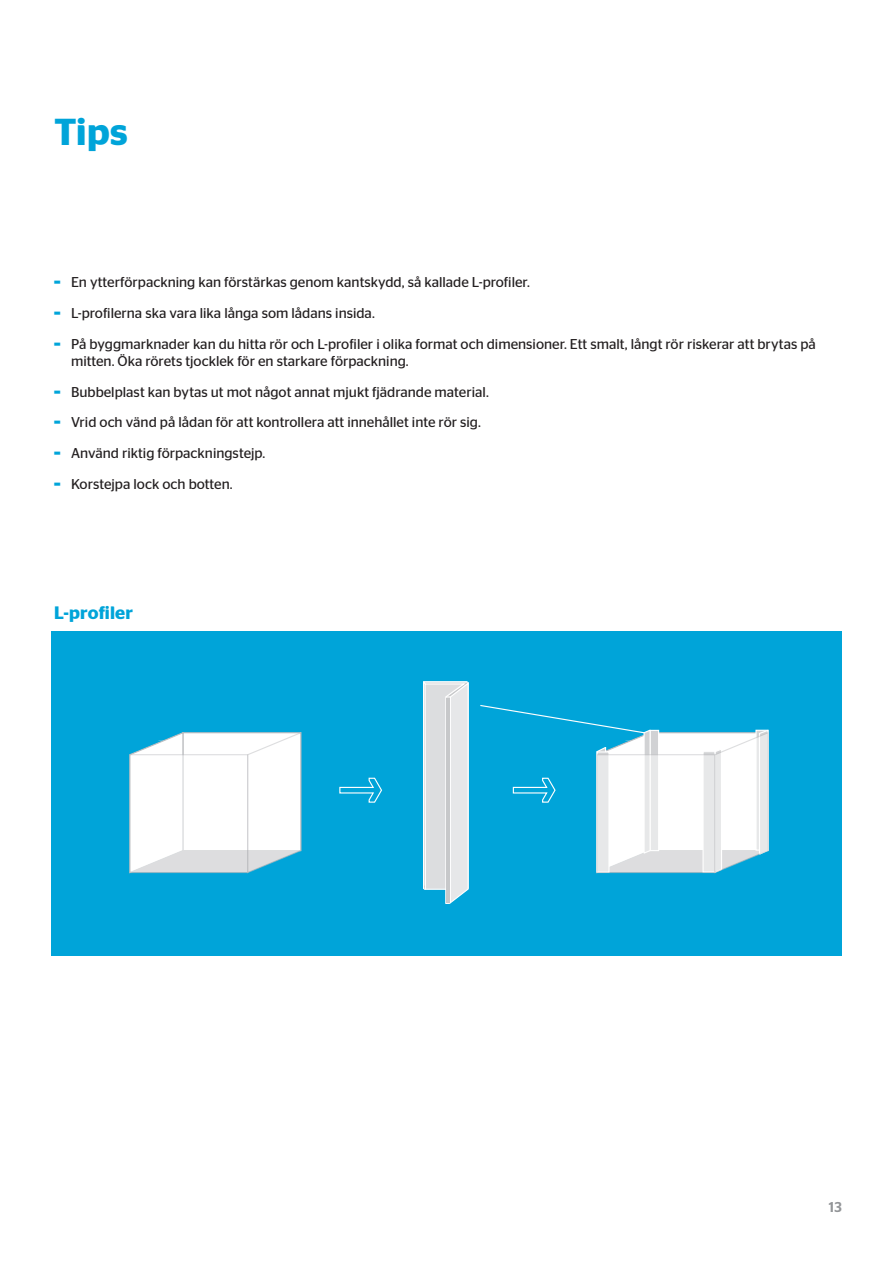
<style>
.page{position:relative;width:893px;height:1263px;background:#fff}
.page>*{position:absolute;margin:0;border:0;box-sizing:border-box;transform-origin:0 0}
.t1{font:600 37.5px "Stag Sans";color:#00a4d9}
.t2{font:600 18px "Stag Sans";letter-spacing:.01em;color:#00a4d9}
.t3{font:14.25px/17.1px "Stag Sans";color:#231f20}
.t4{font:500 14.25px "Stag Sans";color:#939598}
.s1{font-weight:900;font-size:17.25px;color:#00a4d9}
</style>
<div class="page">
<div style="left:51px;top:631px;width:791px;height:325px;background:#00a4d9"></div>
<svg style="left:339px;top:777px;width:43px;height:26px"></svg>
<svg style="left:129px;top:732px;width:172px;height:142px"></svg>
<svg style="left:480px;top:705px;width:289px;height:169px"></svg>
<svg style="left:423px;top:681px;width:46px;height:223px"></svg>
<h1 class="t1" style="left:54px;top:110px;width:75px">Tips</h1>
<p class="t3" style="left:54px;top:274px;width:477px"><span class="s1">–</span> En ytterförpackning kan förstärkas genom kantskydd, så kallade L-profiler.</p>
<p class="t3" style="left:54px;top:304px;width:322px"><span class="s1">–</span> L-profilerna ska vara lika långa som lådans insida.</p>
<p class="t3" style="left:71px;top:335px;width:746px;text-indent:-17px"><span class="s1">–</span> På byggmarknader kan du hitta rör och L-profiler i olika format och dimensioner. Ett smalt, långt rör riskerar att brytas på mitten. Öka rörets tjocklek för en starkare förpackning.</p>
<p class="t3" style="left:54px;top:383px;width:436px"><span class="s1">–</span> Bubbelplast kan bytas ut mot något annat mjukt fjädrande material.</p>
<p class="t3" style="left:54px;top:414px;width:428px"><span class="s1">–</span> Vrid och vänd på lådan för att kontrollera att innehållet inte rör sig.</p>
<p class="t3" style="left:54px;top:445px;width:213px"><span class="s1">–</span> Använd riktig förpackningstejp.</p>
<p class="t3" style="left:54px;top:475px;width:180px"><span class="s1">–</span> Korstejpa lock och botten.</p>
<p class="t3" style="left:98px;top:354px;width:321px">en. Öka rörets tjocklek för en starkare förpackning.</p>
<p class="t3" style="left:102px;top:415px;width:392px">och vänd på lådan för a t kontrollera att i nehållet inte rör sig.</p>
<p class="t2" style="left:54px;top:602px;width:80px">L-profiler</p>
<p class="t4" style="left:829px;top:1199px;width:14px">13</p>
<p class="t4" style="left:831px;top:1199px;width:12px">11</p>
</div>
